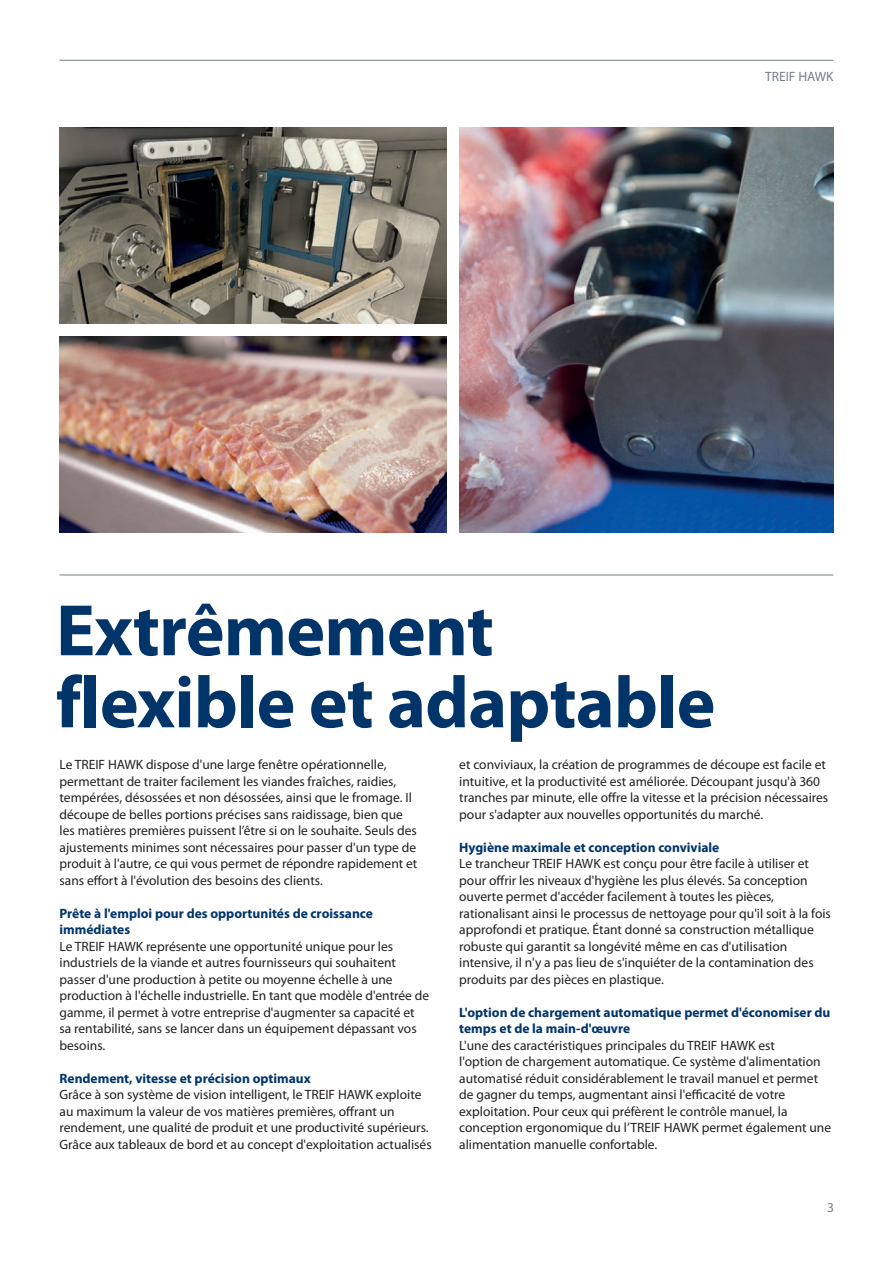
<style>
.page{position:relative;width:893px;height:1263px;background:#fff}
.page>*{position:absolute;margin:0;border:0;box-sizing:border-box;transform-origin:0 0}
.t1{font:700 73.5px/72px "Myriad Pro";letter-spacing:-.01em;color:#013469}
.t2{font:13.5px/16.5px "Myriad Pro";color:#231f20}
.t3{font:700 13.5px/16.5px "Myriad Pro";color:#013469}
.t4{font:13.5px "Myriad Pro";color:#727f8a}
</style>
<div class="page">
<hr style="left:60px;top:60px;width:773px;height:1px;background:#727f8a">
<img style="left:459px;top:128px;width:374px;height:404px">
<hr style="left:60px;top:575px;width:773px;height:1px;background:#727f8a">
<img style="left:60px;top:128px;width:386px;height:195px">
<img style="left:60px;top:336px;width:386px;height:196px">
<p class="t4" style="left:765px;top:68px;width:70px">TREIF HAWK</p>
<h1 class="t1" style="left:56px;top:592px;width:661px">Extrêmement flexible et adaptable</h1>
<p class="t2" style="left:60px;top:756px;width:359px">Le TREIF HAWK dispose d'une large fenêtre opérationnelle, permettant de traiter facilement les viandes fraîches, raidies, tempérées, désossées et non désossées, ainsi que le fromage. Il découpe de belles portions précises sans raidissage, bien que les matières premières puissent l’être si on le souhaite. Seuls des ajustements minimes sont nécessaires pour passer d'un type de produit à l'autre, ce qui vous permet de répondre rapidement et sans effort à l'évolution des besoins des clients.</p>
<p class="t3" style="left:60px;top:904px;width:315px">Prête à l'emploi pour des opportunités de croissance immédiates</p>
<p class="t2" style="left:60px;top:938px;width:371px">Le TREIF HAWK représente une opportunité unique pour les industriels de la viande et autres fournisseurs qui souhaitent passer d'une production à petite ou moyenne échelle à une production à l'échelle industrielle. En tant que modèle d'entrée de gamme, il permet à votre entreprise d'augmenter sa capacité et sa rentabilité, sans se lancer dans un équipement dépassant vos besoins.</p>
<p class="t3" style="left:60px;top:1069px;width:253px">Rendement, vitesse et précision optimaux</p>
<p class="t2" style="left:60px;top:1086px;width:374px">Grâce à son système de vision intelligent, le TREIF HAWK exploite au maximum la valeur de vos matières premières, offrant un rendement, une qualité de produit et une productivité supérieurs.<br>Grâce aux tableaux de bord et au concept d'exploitation actualisés</p>
<p class="t2" style="left:459px;top:756px;width:370px">et conviviaux, la création de programmes de découpe est facile et intuitive, et la productivité est améliorée. Découpant jusqu'à 360 tranches par minute, elle offre la vitesse et la précision nécessaires pour s'adapter aux nouvelles opportunités du marché.</p>
<p class="t3" style="left:459px;top:838px;width:262px">Hygiène maximale et conception conviviale</p>
<p class="t2" style="left:459px;top:855px;width:373px">Le trancheur TREIF HAWK est conçu pour être facile à utiliser et pour offrir les niveaux d'hygiène les plus élevés. Sa conception ouverte permet d'accéder facilement à toutes les pièces, rationalisant ainsi le processus de nettoyage pour qu'il soit à la fois approfondi et pratique. Étant donné sa construction métallique robuste qui garantit sa longévité même en cas d'utilisation intensive, il n'y a pas lieu de s'inquiéter de la contamination des produits par des pièces en plastique.</p>
<p class="t3" style="left:459px;top:1003px;width:373px">L'option de chargement automatique permet d'économiser du temps et de la main-d'œuvre</p>
<p class="t2" style="left:459px;top:1036px;width:373px">L'une des caractéristiques principales du TREIF HAWK est<br>l'option de chargement automatique. Ce système d'alimentation automatisé réduit considérablement le travail manuel et permet de gagner du temps, augmentant ainsi l'efficacité de votre exploitation. Pour ceux qui préfèrent le contrôle manuel, la conception ergonomique du l’TREIF HAWK permet également une alimentation manuelle confortable.</p>
<p class="t4" style="left:827px;top:1199px;width:8px">3</p>
</div>
